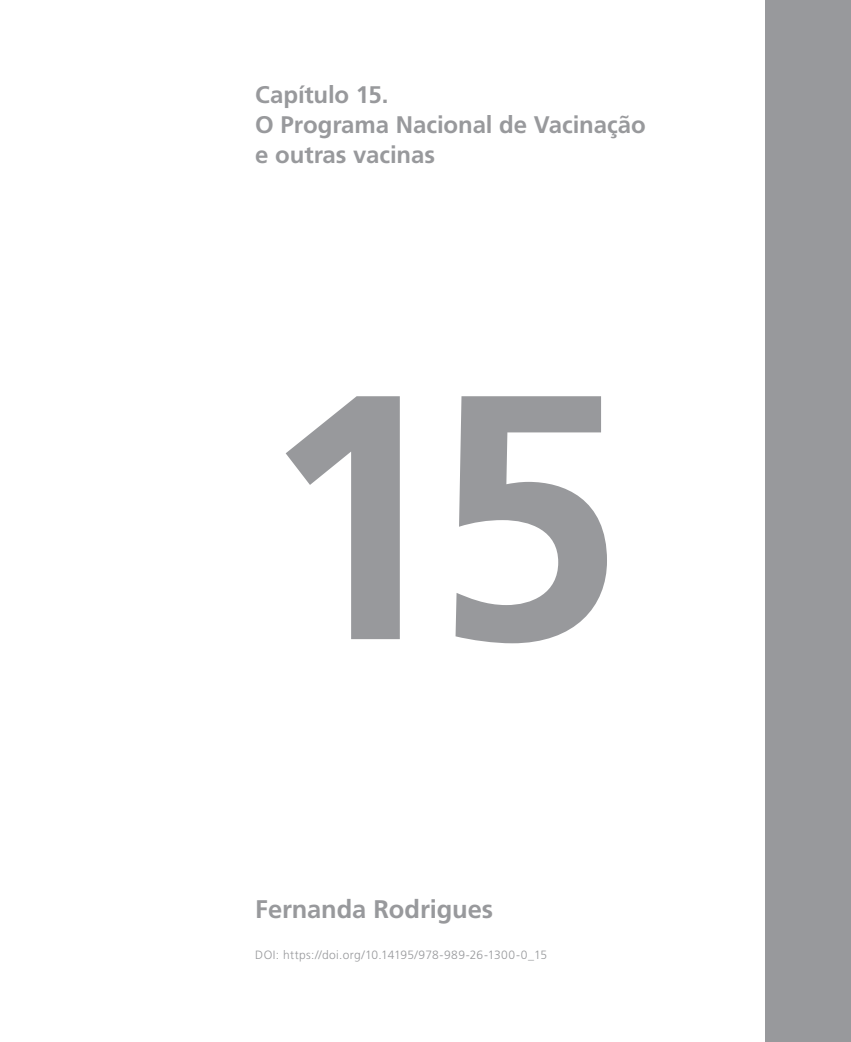
<style>
.page{position:relative;width:851px;height:1042px;background:#fff}
.page>*{position:absolute;margin:0;border:0;box-sizing:border-box;transform-origin:0 0}
.separador_capitulo{font:700 347.85px "Frutiger LT Std";color:#98999c}
.autor_rosto{font:700 25.5px "Frutiger LT Std";letter-spacing:-.005em;color:#98999c}
.separador_capitulo-2{font:700 24px/30px "Frutiger LT Std";letter-spacing:-.005em;color:#98999c}
.DOI{font:300 12px "Frutiger LT Std";letter-spacing:.03em;color:#98999c}
</style>
<div class="page">
<div style="left:765px;top:0;width:85px;height:1042px;background:#98999c"></div>
<p class="separador_capitulo-2" style="left:255px;top:80px;width:392px">Capítulo 15.<br>O Programa Nacional de Vacinação e outras vacinas</p>
<p class="separador_capitulo" style="left:258px;top:314px;width:367px">15</p>
<p class="autor_rosto" style="left:255px;top:894px;width:239px">Fernanda Rodrigues</p>
<p class="DOI" style="left:255px;top:948px;width:293px">DOI: https://doi.org/10.14195/978-989-26-1300-0_15</p>
</div>
